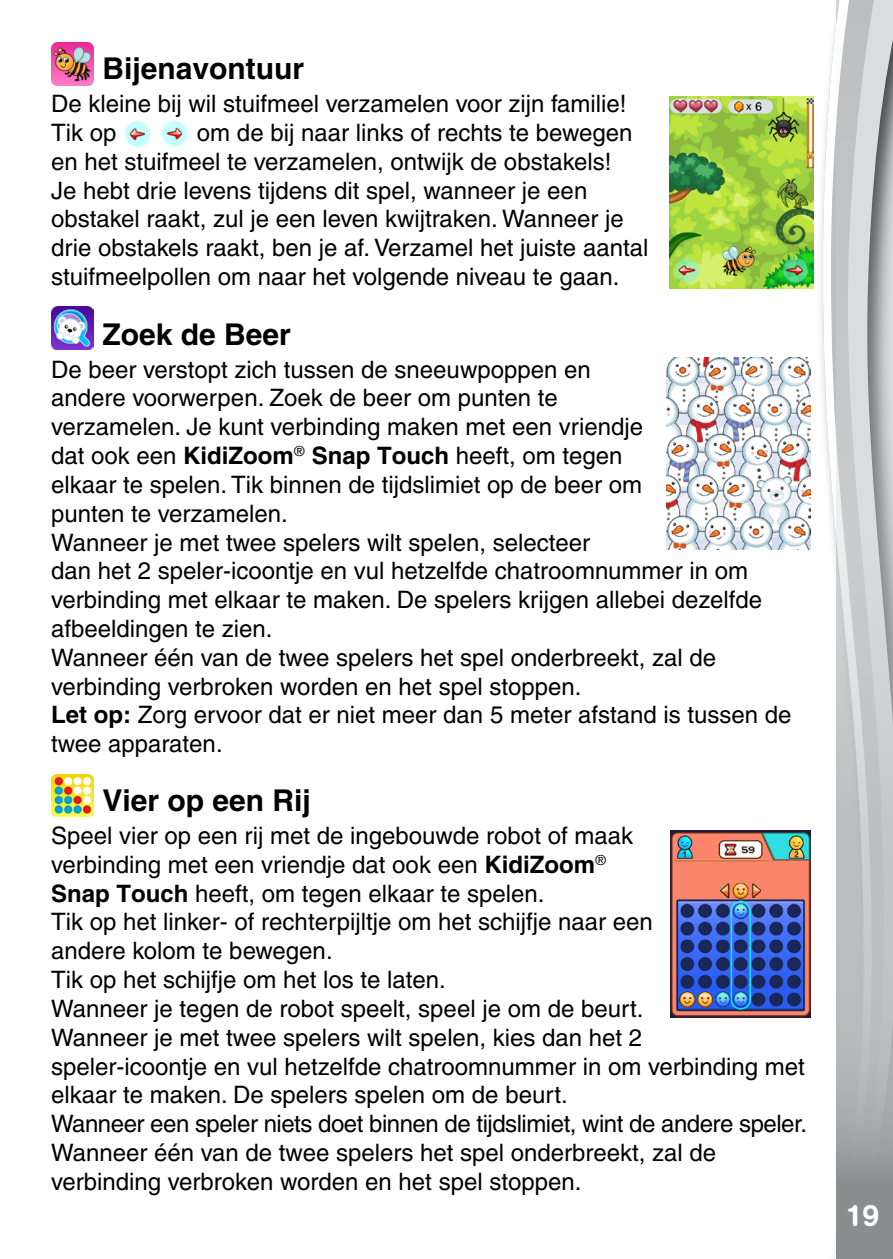
<style>
.page{position:relative;width:893px;height:1259px;background:#fff}
.page>*{position:absolute;margin:0;border:0;box-sizing:border-box;transform-origin:0 0}
.t1{font:700 30px "Helvetica";color:#000}
.t2{font:500 30px "AG Book Rounded";color:#fff}
.t3{font:500 24px/28.8px "Helvetica";color:#000}
.s1{font-weight:700}
</style>
<div class="page">
<svg style="left:822px;top:20px;width:14px;height:1238px"></svg>
<svg style="left:836px;top:0;width:57px;height:1259px;background:#bcbec0"></svg>
<img style="left:51px;top:43px;width:42px;height:42px">
<img style="left:125px;top:122px;width:25px;height:24px">
<img style="left:162px;top:121px;width:25px;height:25px">
<img style="left:51px;top:307px;width:42px;height:42px">
<img style="left:51px;top:774px;width:42px;height:42px">
<img style="left:670px;top:830px;width:141px;height:187px">
<img style="left:666px;top:357px;width:144px;height:192px">
<img style="left:670px;top:96px;width:144px;height:192px">
<p class="t1" style="left:103px;top:50px;width:203px">Bijenavontuur</p>
<p class="t3" style="left:51px;top:89px;width:577px">De kleine bij wil stuifmeel verzamelen voor zijn familie!<br>Tik op</p>
<p class="t3" style="left:51px;top:118px;width:599px;text-indent:146px">om de bij naar links of rechts te bewegen en het stuifmeel te verzamelen, ontwijk de obstakels!<br>Je hebt drie levens tijdens dit spel, wanneer je een obstakel raakt, zul je een leven kwijtraken. Wanneer je drie obstakels raakt, ben je af. Verzamel het juiste aantal stuifmeelpollen om naar het volgende niveau te gaan.</p>
<p class="t1" style="left:103px;top:316px;width:190px">Zoek de Beer</p>
<p class="t3" style="left:51px;top:355px;width:742px">De beer verstopt zich tussen de sneeuwpoppen en<br>andere voorwerpen. Zoek de beer om punten te<br>verzamelen. Je kunt verbinding maken met een vriendje<br>dat ook een <span class="s1">KidiZoom</span><sup>®</sup> <span class="s1">Snap Touch</span> heeft, om tegen<br>elkaar te spelen. Tik binnen de tijdslimiet op de beer om<br>punten te verzamelen.<br>Wanneer je met twee spelers wilt spelen, selecteer<br>dan het 2 speler-icoontje en vul hetzelfde chatroomnummer in om verbinding met elkaar te maken. De spelers krijgen allebei dezelfde afbeeldingen te zien.<br>Wanneer één van de twee spelers het spel onderbreekt, zal de verbinding verbroken worden en het spel stoppen.<br><span class="s1">Let op:</span> Zorg ervoor dat er niet meer dan 5 meter afstand is tussen de twee apparaten.</p>
<p class="t1" style="left:103px;top:782px;width:210px">Vier op een Rij</p>
<p class="t3" style="left:51px;top:821px;width:758px">Speel vier op een rij met de ingebouwde robot of maak<br>verbinding met een vriendje dat ook een <span class="s1">KidiZoom</span><sup>®<br></sup><span class="s1">Snap Touch</span> heeft, om tegen elkaar te spelen.<br>Tik op het linker- of rechterpijltje om het schijfje naar een<br>andere kolom te bewegen.<br>Tik op het schijfje om het los te laten.<br>Wanneer je tegen de robot speelt, speel je om de beurt.<br>Wanneer je met twee spelers wilt spelen, kies dan het 2<br>speler-icoontje en vul hetzelfde chatroomnummer in om verbinding met elkaar te maken. De spelers spelen om de beurt.<br>Wanneer een speler niets doet binnen de tijdslimiet, wint de andere speler.<br>Wanneer één van de twee spelers het spel onderbreekt, zal de verbinding verbroken worden en het spel stoppen.</p>
<p class="t2" style="left:846px;top:1198px;width:35px">19</p>
</div>
